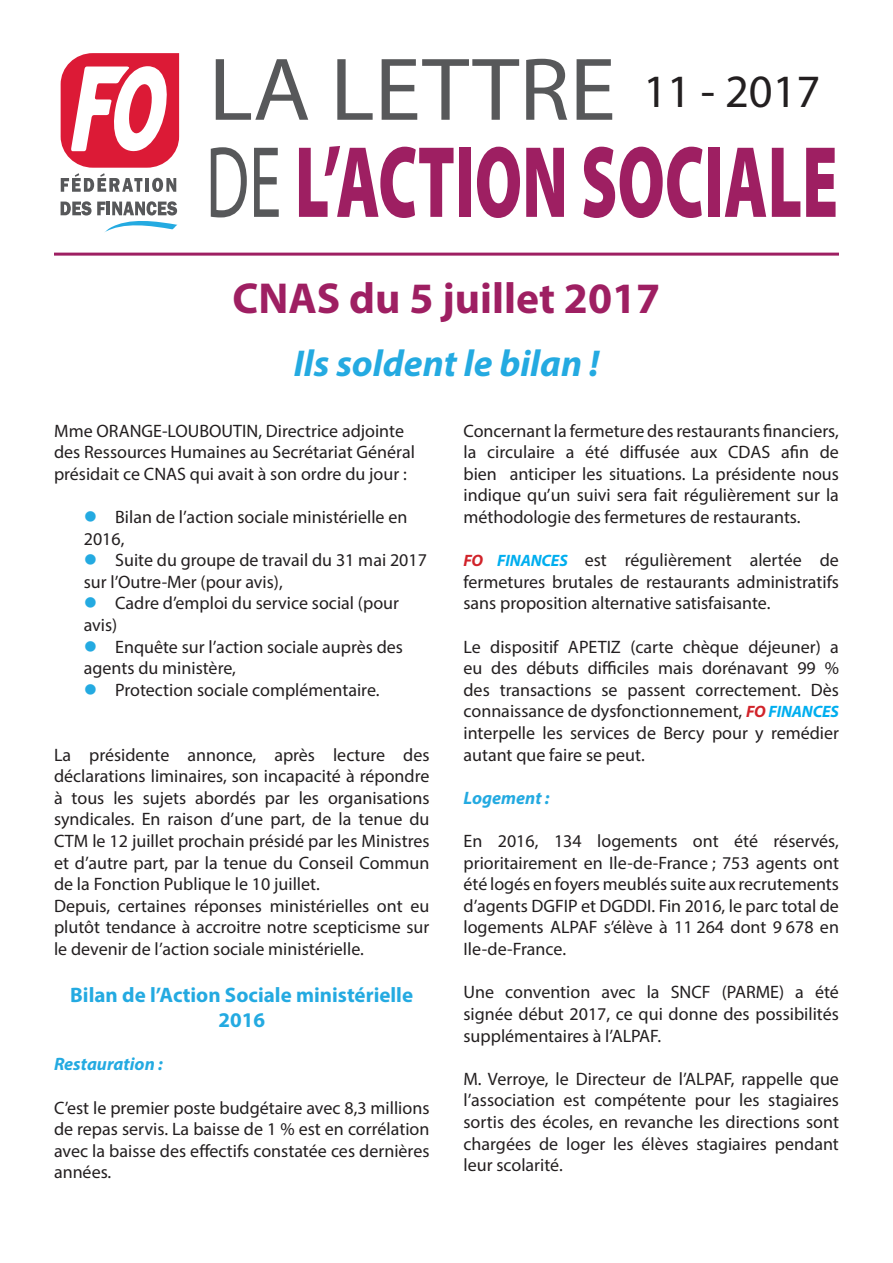
<style>
.page{position:relative;width:893px;height:1263px;background:#fff}
.page>*{position:absolute;margin:0;border:0;box-sizing:border-box;transform-origin:0 0}
.t1{font:46.5px "Myriad Pro";color:#231f20}
.t2{font:700 43.5px "Myriad Pro";color:#9e1f62}
.t3{font:italic 700 37.5px "Myriad Pro";color:#24aae1}
.t4{font:700 21px/25.2px "Myriad Pro";color:#24aae1;text-align:center}
.t5{font:18px/21.6px "Myriad Pro";color:#231f20;text-align:justify}
.t6{font:italic 700 18px "Myriad Pro";color:#24aae1}
.s1{color:#24aae1}
.s2{font-weight:700;font-style:italic;font-size:16.5px;color:#d1232a}
.s3{font-weight:700;font-style:italic;font-size:16.5px;color:#00aeef}
</style>
<div class="page">
<svg style="left:216px;top:59px;width:92px;height:61px"></svg>
<svg style="left:337px;top:59px;width:36px;height:61px"></svg>
<svg style="left:382px;top:59px;width:137px;height:61px"></svg>
<svg style="left:526px;top:59px;width:41px;height:61px"></svg>
<svg style="left:577px;top:59px;width:35px;height:61px"></svg>
<svg style="left:211px;top:147px;width:36px;height:70px"></svg>
<svg style="left:254px;top:148px;width:25px;height:69px"></svg>
<svg style="left:299px;top:146px;width:155px;height:72px"></svg>
<div style="left:459px;top:148px;width:12px;height:69px;background:#9e1f62"></div>
<svg style="left:477px;top:147px;width:43px;height:71px"></svg>
<svg style="left:526px;top:148px;width:38px;height:69px"></svg>
<svg style="left:583px;top:147px;width:119px;height:71px"></svg>
<div style="left:708px;top:148px;width:12px;height:69px;background:#9e1f62"></div>
<svg style="left:725px;top:148px;width:41px;height:69px"></svg>
<svg style="left:772px;top:148px;width:28px;height:69px"></svg>
<svg style="left:806px;top:148px;width:29px;height:69px"></svg>
<hr style="left:54px;top:253px;width:785px;height:3px;background:#9e1f62">
<svg style="left:61px;top:53px;width:118px;height:139px"></svg>
<svg style="left:61px;top:201px;width:117px;height:32px"></svg>
<p class="t1" style="left:643px;top:63px;width:179px">11 - 2017</p>
<p class="t2" style="left:233px;top:270px;width:429px">CNAS du 5 juillet 2017</p>
<p class="t3" style="left:294px;top:339px;width:307px">Ils soldent le bilan !</p>
<p class="t5" style="left:54px;top:419px;width:362px;text-align:left">Mme ORANGE-LOUBOUTIN, Directrice adjointe des Ressources Humaines au Secrétariat Général présidait ce CNAS qui avait à son ordre du jour :</p>
<p class="t5" style="left:84px;top:506px;width:325px"><span class="s1">●</span> Bilan de l’action sociale ministérielle en<br>2016,</p>
<p class="t5" style="left:84px;top:549px;width:345px"><span class="s1">●</span> Suite du groupe de travail du 31 mai 2017 sur l’Outre-Mer (pour avis),</p>
<p class="t5" style="left:84px;top:592px;width:317px"><span class="s1">●</span> Cadre d’emploi du service social (pour avis)</p>
<p class="t5" style="left:84px;top:635px;width:321px"><span class="s1">●</span> Enquête sur l’action sociale auprès des agents du ministère,</p>
<p class="t5" style="left:84px;top:679px;width:297px"><span class="s1">●</span> Protection sociale complémentaire.</p>
<p class="t5" style="left:54px;top:743px;width:377px">La présidente annonce, après lecture des déclarations liminaires, son incapacité à répondre à tous les sujets abordés par les organisations syndicales. En raison d’une part, de la tenue du CTM le 12 juillet prochain présidé par les Ministres et d’autre part, par la tenue du Conseil Commun de la Fonction Publique le 10 juillet.</p>
<p class="t5" style="left:54px;top:895px;width:377px">Depuis, certaines réponses ministérielles ont eu plutôt tendance à accroitre notre scepticisme sur le devenir de l’action sociale ministérielle.</p>
<p class="t4" style="left:70px;top:981px;width:344px">Bilan de l’Action Sociale ministérielle<br>2016</p>
<p class="t6" style="left:54px;top:1052px;width:110px">Restauration :</p>
<p class="t5" style="left:54px;top:1096px;width:377px">C’est le premier poste budgétaire avec 8,3 millions de repas servis. La baisse de 1 % est en corrélation avec la baisse des effectifs constatée ces dernières années.</p>
<p class="t5" style="left:463px;top:419px;width:377px">Concernant la fermeture des restaurants financiers, la circulaire a été diffusée aux CDAS afin de bien anticiper les situations. La présidente nous indique qu’un suivi sera fait régulièrement sur la méthodologie des fermetures de restaurants.</p>
<p class="t5" style="left:463px;top:549px;width:377px"><span class="s2">FO</span> <span class="s3">FINANCES</span> est régulièrement alertée de fermetures brutales de restaurants administratifs sans proposition alternative satisfaisante.</p>
<p class="t5" style="left:463px;top:635px;width:377px">Le dispositif APETIZ (carte chèque déjeuner) a eu des débuts difficiles mais dorénavant 99 % des transactions se passent correctement. Dès connaissance de dysfonctionnement, <span class="s2">FO</span> <span class="s3">FINANCES </span>interpelle les services de Bercy pour y remédier autant que faire se peut.</p>
<p class="t6" style="left:463px;top:786px;width:88px">Logement :</p>
<p class="t5" style="left:463px;top:830px;width:377px">En 2016, 134 logements ont été réservés, prioritairement en Ile-de-France ; 753 agents ont été logés en foyers meublés suite aux recrutements d’agents DGFIP et DGDDI. Fin 2016, le parc total de logements ALPAF s’élève à 11 264 dont 9 678 en Ile-de-France.</p>
<p class="t5" style="left:463px;top:981px;width:377px">Une convention avec la SNCF (PARME) a été signée début 2017, ce qui donne des possibilités supplémentaires à l’ALPAF.</p>
<p class="t5" style="left:463px;top:1067px;width:377px">M. Verroye, le Directeur de l’ALPAF, rappelle que l’association est compétente pour les stagiaires sortis des écoles, en revanche les directions sont chargées de loger les élèves stagiaires pendant leur scolarité.</p>
</div>
